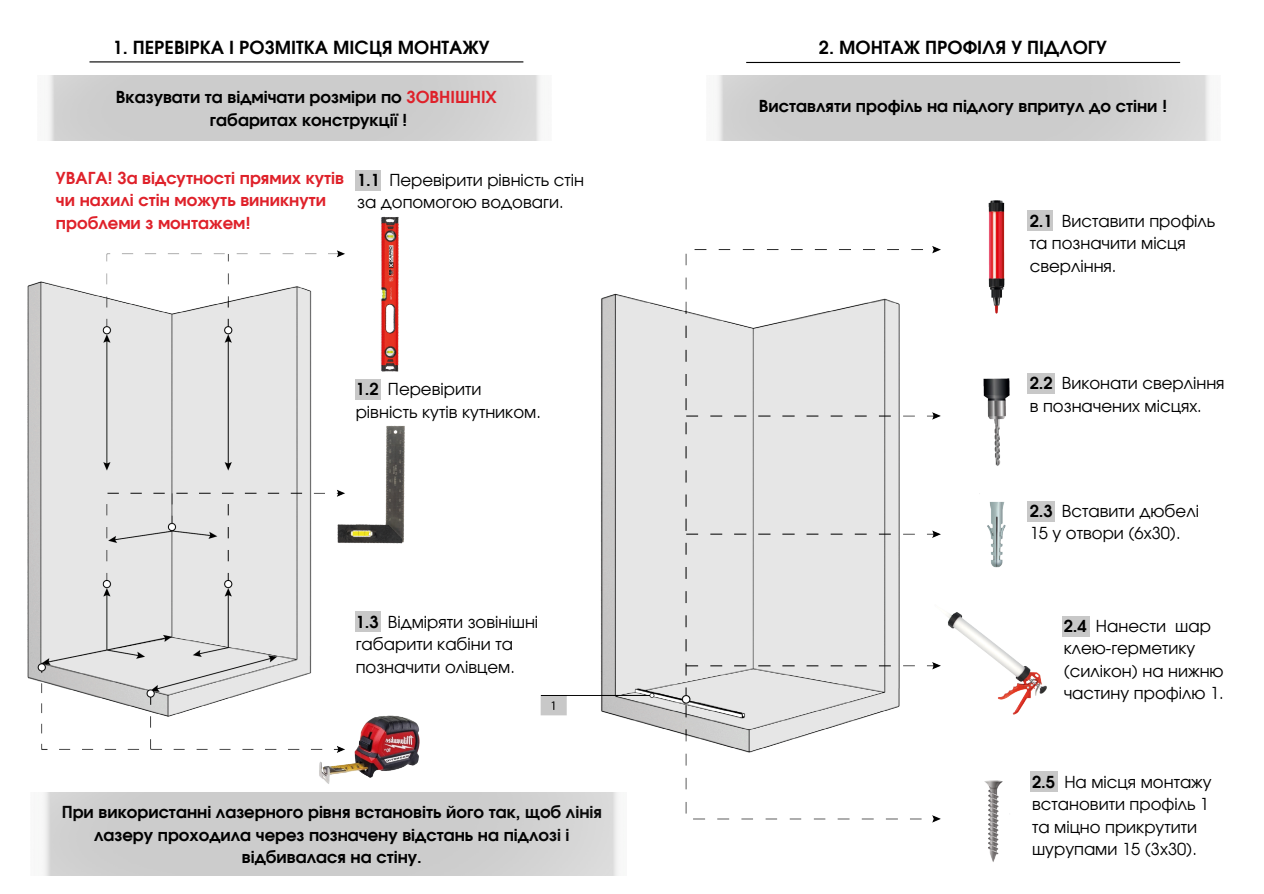
<style>
.page{position:relative;width:1264px;height:894px;background:#fff}
.page>*{position:absolute;margin:0;border:0;box-sizing:border-box;transform-origin:0 0}
.t1{font:700 18px "Evolventa";color:#000}
.t2{font:16.5px/22.5px "Evolventa";color:#000}
.t3{font:700 16.5px/22.5px "Evolventa";color:#000;text-align:center}
.t4{font:700 16.5px/22.5px "Evolventa";color:#df212a}
.s1{color:#df212a}
.s2{font-weight:700}
</style>
<div class="page">
<div style="left:356px;top:169px;width:25px;height:21px;background:#c8c8c8"></div>
<hr style="left:89px;top:61px;width:434px;height:1px;background:#000">
<img style="left:27px;top:216px;width:393px;height:568px">
<div style="left:1061px;top:615px;width:28px;height:21px;background:#c8c8c8"></div>
<hr style="left:746px;top:62px;width:434px;height:1px;background:#000">
<img style="left:529px;top:200px;width:528px;height:676px">
<p class="t1" style="left:113px;top:39px;width:378px">1. ПЕРЕВІРКА І РОЗМІТКА МІСЦЯ МОНТАЖУ</p>
<h2 class="t3" style="left:116px;top:87px;width:382px">Вказувати та відмічати розміри по <span class="s1">ЗОВНІШНІХ </span>габаритах конструкції !</h2>
<p class="t4" style="left:56px;top:167px;width:290px">УВАГА! За відсутності прямих кутів чи нахилі стін можуть виникнути проблеми з монтажем!</p>
<p class="t2" style="left:357px;top:170px;width:228px"><span class="s2">1.1</span> Перевірити рівність стін за допомогою водоваги.</p>
<p class="t2" style="left:356px;top:379px;width:187px"><span class="s2">1.2</span> Перевірити рівність кутів кутником.</p>
<p class="t2" style="left:356px;top:611px;width:184px"><span class="s2">1.3</span> Відміряти зовінішні габарити кабіни та позначити олівцем.</p>
<p class="t3" style="left:62px;top:802px;width:541px">При використанні лазерного рівня встановіть його так, щоб лінія лазеру проходила через позначену відстань на підлозі і відбивалася на стіну.</p>
<p class="t1" style="left:819px;top:39px;width:289px">2. МОНТАЖ ПРОФІЛЯ У ПІДЛОГУ</p>
<h2 class="t3" style="left:759px;top:96px;width:410px">Виставляти профіль на підлогу впритул до стіни !</h2>
<p class="t2" style="left:1029px;top:211px;width:187px"><span class="s2">2.1</span> Виставити профіль та позначити місця сверління.</p>
<p class="t2" style="left:1029px;top:373px;width:196px"><span class="s2">2.2</span> Виконати сверління в позначених місцях.</p>
<p class="t2" style="left:1029px;top:500px;width:171px"><span class="s2">2.3</span> Вставити дюбелі<br>15 у отвори (6х30).</p>
<p class="t2" style="left:1063px;top:615px;width:162px"><span class="s2">2.4</span> Нанести шар клею-герметику (силікон) на нижню частину профілю 1.</p>
<p class="t2" style="left:1032px;top:771px;width:181px"><span class="s2">2.5</span> На місця монтажу встановити профіль 1 та міцно прикрутити шурупами 15 (3х30).</p>
</div>
